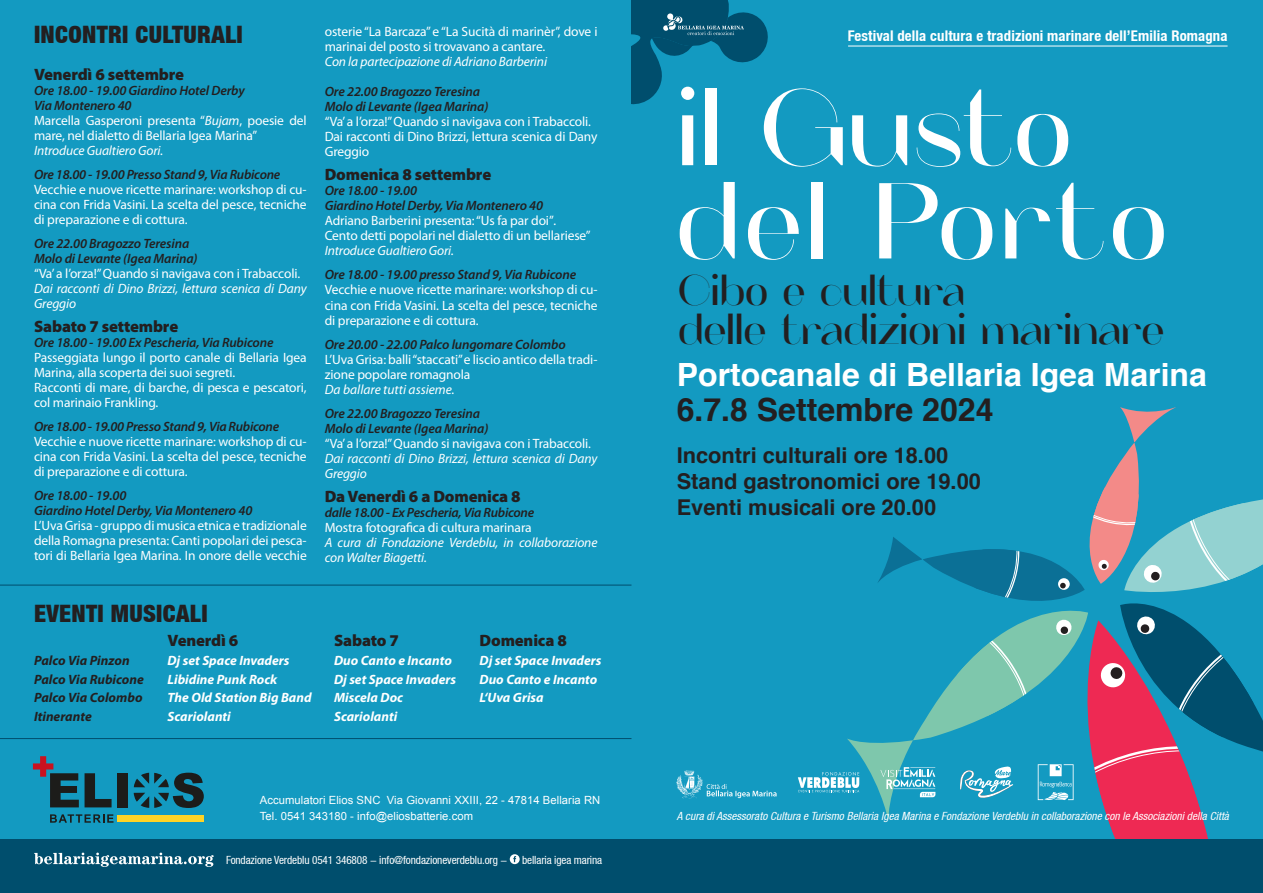
<style>
.page{position:relative;width:1263px;height:893px;background:#139ac1}
.page>*{position:absolute;margin:0;border:0;box-sizing:border-box;transform-origin:0 0}
.t1{font:107.7px "Arthead FREE Regular";letter-spacing:.05em;color:#fff}
.t2{font:107.7px "Arthead FREE Regular";letter-spacing:.02em;color:#fff}
.t3{font:42.75px "Arthead FREE Regular";letter-spacing:.01em;color:#231f20}
.t4{font:700 31.95px "Helvetica";color:#fff}
.t5{font:700 31.95px "Helvetica";color:#231f20}
.t6{font:900 condensed 24px "Helvetica Neue LT";letter-spacing:.015em;color:#231f20}
.t7{font:700 21.75px "Helvetica";color:#231f20}
.t8{font:900 16.5px "Myriad Pro";letter-spacing:-.01em;color:#231f20}
.t9{font:700 condensed 14.7px "Helvetica Neue LT";letter-spacing:.01em;color:#fff}
.t10{font:13.5px/15px "Myriad Pro";letter-spacing:-.01em;color:#fff}
.t11{font:italic 600 13.5px "Myriad Pro";letter-spacing:-.01em;color:#231f20}
.t12{font:italic 13.5px/15px "Myriad Pro";letter-spacing:-.01em;color:#fff}
.t13{font:italic 700 13.5px "Myriad Pro";color:#fff}
.t14{font:italic 700 13.5px "Myriad Pro";color:#231f20}
.t15{font:italic condensed 11.25px "Helvetica Neue LT";letter-spacing:.005em;color:#fff}
.t16{font:11.25px "Arial";letter-spacing:.005em;color:#fff}
.t17{font:condensed 11.25px "Helvetica Neue LT";letter-spacing:-.01em;color:#fff}
.s1{font-style:italic}
</style>
<div class="page">
<svg style="left:847px;top:738px;width:30px;height:55px"></svg>
<div style="left:0;top:840px;width:1263px;height:53px;background:#004e6d"></div>
<svg style="left:34px;top:853px;width:180px;height:14px"></svg>
<svg style="left:798px;top:772px;width:61px;height:20px"></svg>
<img style="left:677px;top:770px;width:25px;height:28px">
<svg style="left:707px;top:784px;width:70px;height:14px"></svg>
<svg style="left:877px;top:407px;width:386px;height:433px"></svg>
<svg style="left:631px;top:0;width:137px;height:105px"></svg>
<hr style="left:848px;top:46px;width:379px;height:1px;background:#fff">
<svg style="left:510px;top:854px;width:10px;height:10px"></svg>
<hr style="left:0;top:585px;width:631px;height:1px;background:#004e6d">
<svg style="left:50px;top:814px;width:63px;height:9px"></svg>
<svg style="left:33px;top:756px;width:46px;height:51px"></svg>
<svg style="left:85px;top:773px;width:27px;height:34px"></svg>
<div style="left:117px;top:773px;width:10px;height:34px;background:#1c1c1a"></div>
<div style="left:117px;top:815px;width:86px;height:7px;background:#ffd426"></div>
<svg style="left:134px;top:773px;width:70px;height:35px"></svg>
<hr style="left:0;top:738px;width:631px;height:1px;background:#004e6d">
<p class="t6" style="left:34px;top:20px;width:210px">INCONTRI CULTURALI</p>
<p class="t8" style="left:34px;top:65px;width:152px">Venerdì 6 settembre</p>
<p class="t11" style="left:34px;top:83px;width:212px">Ore 18.00 - 19.00 Giardino Hotel Derby</p>
<p class="t11" style="left:34px;top:98px;width:99px">Via Montenero 40</p>
<p class="t10" style="left:34px;top:113px;width:274px">Marcella Gasperoni presenta “<span class="s1">Bujam</span>, poesie del mare, nel dialetto di Bellaria Igea Marina”</p>
<p class="t12" style="left:34px;top:143px;width:131px">Introduce Gualtiero Gori.</p>
<p class="t11" style="left:34px;top:167px;width:248px">Ore 18.00 - 19.00 Presso Stand 9, Via Rubicone</p>
<p class="t10" style="left:34px;top:182px;width:274px;text-align:justify">Vecchie e nuove ricette marinare: workshop di cu&shy;cina con Frida Vasini. La scelta del pesce, tecniche di preparazione e di cottura.</p>
<p class="t11" style="left:34px;top:236px;width:157px">Ore 22.00 Bragozzo Teresina</p>
<p class="t11" style="left:34px;top:251px;width:165px">Molo di Levante (Igea Marina)</p>
<p class="t10" style="left:34px;top:266px;width:268px">“Va’ a l’orza!” Quando si navigava con i Trabaccoli.</p>
<p class="t12" style="left:34px;top:281px;width:274px">Dai racconti di Dino Brizzi, lettura scenica di Dany<br>Greggio</p>
<p class="t8" style="left:34px;top:317px;width:146px">Sabato 7 settembre</p>
<p class="t11" style="left:34px;top:335px;width:241px">Ore 18.00 - 19.00 Ex Pescheria, Via Rubicone</p>
<p class="t10" style="left:34px;top:350px;width:274px">Passeggiata lungo il porto canale di Bellaria Igea<br>Marina, alla scoperta dei suoi segreti.</p>
<p class="t10" style="left:34px;top:380px;width:274px">Racconti di mare, di barche, di pesca e pescatori, col marinaio Frankling.</p>
<p class="t11" style="left:34px;top:419px;width:247px">Ore 18.00 - 19.00 Presso Stand 9, Via Rubicone</p>
<p class="t10" style="left:34px;top:434px;width:274px;text-align:justify">Vecchie e nuove ricette marinare: workshop di cu&shy;cina con Frida Vasini. La scelta del pesce, tecniche di preparazione e di cottura.</p>
<p class="t11" style="left:34px;top:488px;width:94px">Ore 18.00 - 19.00</p>
<p class="t11" style="left:34px;top:503px;width:220px">Giardino Hotel Derby, Via Montenero 40</p>
<p class="t10" style="left:34px;top:518px;width:274px;text-align:justify">L’Uva Grisa - gruppo di musica etnica e tradizionale della Romagna presenta: Canti popolari dei pesca&shy;tori di Bellaria Igea Marina. In onore delle vecchie</p>
<p class="t6" style="left:34px;top:598px;width:175px">EVENTI MUSICALI</p>
<p class="t10" style="left:325px;top:25px;width:274px">osterie “La Barcaza” e “La Sucità di marinèr”, dove i marinai del posto si trovavano a cantare.</p>
<p class="t12" style="left:325px;top:55px;width:224px">Con la partecipazione di Adriano Barberini</p>
<p class="t11" style="left:325px;top:85px;width:157px">Ore 22.00 Bragozzo Teresina</p>
<p class="t11" style="left:325px;top:100px;width:165px">Molo di Levante (Igea Marina)</p>
<p class="t10" style="left:325px;top:115px;width:268px">“Va’ a l’orza!” Quando si navigava con i Trabaccoli.</p>
<p class="t10" style="left:325px;top:130px;width:274px">Dai racconti di Dino Brizzi, lettura scenica di Dany<br>Greggio</p>
<p class="t8" style="left:325px;top:166px;width:168px">Domenica 8 settembre</p>
<p class="t11" style="left:325px;top:184px;width:94px">Ore 18.00 - 19.00</p>
<p class="t11" style="left:325px;top:199px;width:220px">Giardino Hotel Derby, Via Montenero 40</p>
<p class="t10" style="left:325px;top:214px;width:233px">Adriano Barberini presenta: “Us fa par doi”<span class="s1">.</span></p>
<p class="t10" style="left:325px;top:229px;width:267px">Cento detti popolari nel dialetto di un bellariese”</p>
<p class="t12" style="left:325px;top:244px;width:131px">Introduce Gualtiero Gori.</p>
<p class="t11" style="left:325px;top:268px;width:253px">Ore 18.00 - 19.00 presso Stand 9, Via Rubicone</p>
<p class="t10" style="left:325px;top:283px;width:274px;text-align:justify">Vecchie e nuove ricette marinare: workshop di cu&shy;cina con Frida Vasini. La scelta del pesce, tecniche di preparazione e di cottura.</p>
<p class="t11" style="left:325px;top:337px;width:242px">Ore 20.00 - 22.00 Palco lungomare Colombo</p>
<p class="t10" style="left:325px;top:352px;width:274px">L’Uva Grisa: balli “staccati” e liscio antico della tradi&shy;zione popolare romagnola</p>
<p class="t12" style="left:325px;top:382px;width:131px">Da ballare tutti assieme.</p>
<p class="t11" style="left:325px;top:406px;width:157px">Ore 22.00 Bragozzo Teresina</p>
<p class="t11" style="left:325px;top:421px;width:165px">Molo di Levante (Igea Marina)</p>
<p class="t10" style="left:325px;top:436px;width:268px">“Va’ a l’orza!” Quando si navigava con i Trabaccoli.</p>
<p class="t12" style="left:325px;top:451px;width:274px">Dai racconti di Dino Brizzi, lettura scenica di Dany<br>Greggio</p>
<p class="t8" style="left:325px;top:487px;width:197px">Da Venerdì 6 a Domenica 8</p>
<p class="t11" style="left:325px;top:505px;width:211px">dalle 18.00 - Ex Pescheria, Via Rubicone</p>
<p class="t10" style="left:325px;top:520px;width:208px">Mostra fotografica di cultura marinara</p>
<p class="t12" style="left:325px;top:535px;width:274px">A cura di Fondazione Verdeblu, in collaborazione con Walter Biagetti.</p>
<p class="t8" style="left:168px;top:631px;width:72px">Venerdì 6</p>
<p class="t8" style="left:334px;top:631px;width:66px">Sabato 7</p>
<p class="t8" style="left:480px;top:631px;width:89px">Domenica 8</p>
<p class="t14" style="left:34px;top:653px;width:97px">Palco Via Pinzon</p>
<p class="t13" style="left:168px;top:653px;width:123px">Dj set Space Invaders</p>
<p class="t13" style="left:334px;top:653px;width:119px">Duo Canto e Incanto</p>
<p class="t13" style="left:480px;top:653px;width:123px">Dj set Space Invaders</p>
<p class="t14" style="left:34px;top:672px;width:111px">Palco Via Rubicone</p>
<p class="t13" style="left:168px;top:672px;width:111px">Libidine Punk Rock</p>
<p class="t13" style="left:334px;top:672px;width:123px">Dj set Space Invaders</p>
<p class="t13" style="left:480px;top:672px;width:119px">Duo Canto e Incanto</p>
<p class="t14" style="left:34px;top:690px;width:110px">Palco Via Colombo</p>
<p class="t13" style="left:168px;top:690px;width:146px">The Old Station Big Band</p>
<p class="t13" style="left:334px;top:690px;width:71px">Miscela Doc</p>
<p class="t13" style="left:480px;top:690px;width:66px">L‘Uva Grisa</p>
<p class="t14" style="left:34px;top:709px;width:59px">Itinerante</p>
<p class="t13" style="left:168px;top:709px;width:65px">Scariolanti</p>
<p class="t13" style="left:334px;top:709px;width:65px">Scariolanti</p>
<p class="t16" style="left:260px;top:792px;width:342px">Accumulatori Elios SNC Via Giovanni XXIII, 22 - 47814 Bellaria RN</p>
<p class="t16" style="left:260px;top:809px;width:215px">Tel. 0541 343180 - info@eliosbatterie.com</p>
<p class="t17" style="left:226px;top:854px;width:283px">Fondazione Verdeblu 0541 346808 - info@fondazioneverdeblu.org -</p>
<p class="t17" style="left:522px;top:854px;width:82px">bellaria igea marina</p>
<p class="t9" style="left:848px;top:26px;width:381px">Festival della cultura e tradizioni marinare dell’Emilia Romagna</p>
<p class="t2" style="left:677px;top:87px;width:396px">il Gusto</p>
<p class="t1" style="left:677px;top:180px;width:491px">del Porto</p>
<p class="t3" style="left:678px;top:273px;width:288px">Cibo e cultura</p>
<p class="t3" style="left:678px;top:313px;width:487px">delle tradizioni marinare</p>
<p class="t4" style="left:677px;top:349px;width:532px">Portocanale di Bellaria Igea Marina</p>
<p class="t5" style="left:677px;top:384px;width:318px">6.7.8 Settembre 2024</p>
<p class="t7" style="left:677px;top:438px;width:273px">Incontri culturali ore 18.00</p>
<p class="t7" style="left:677px;top:464px;width:306px">Stand gastronomici ore 19.00</p>
<p class="t7" style="left:677px;top:490px;width:261px">Eventi musicali ore 20.00</p>
<p class="t15" style="left:677px;top:810px;width:554px">A cura di Assessorato Cultura e Turismo Bellaria Igea Marina e Fondazione Verdeblu in collaborazione con le Associazioni della Città</p>
</div>
